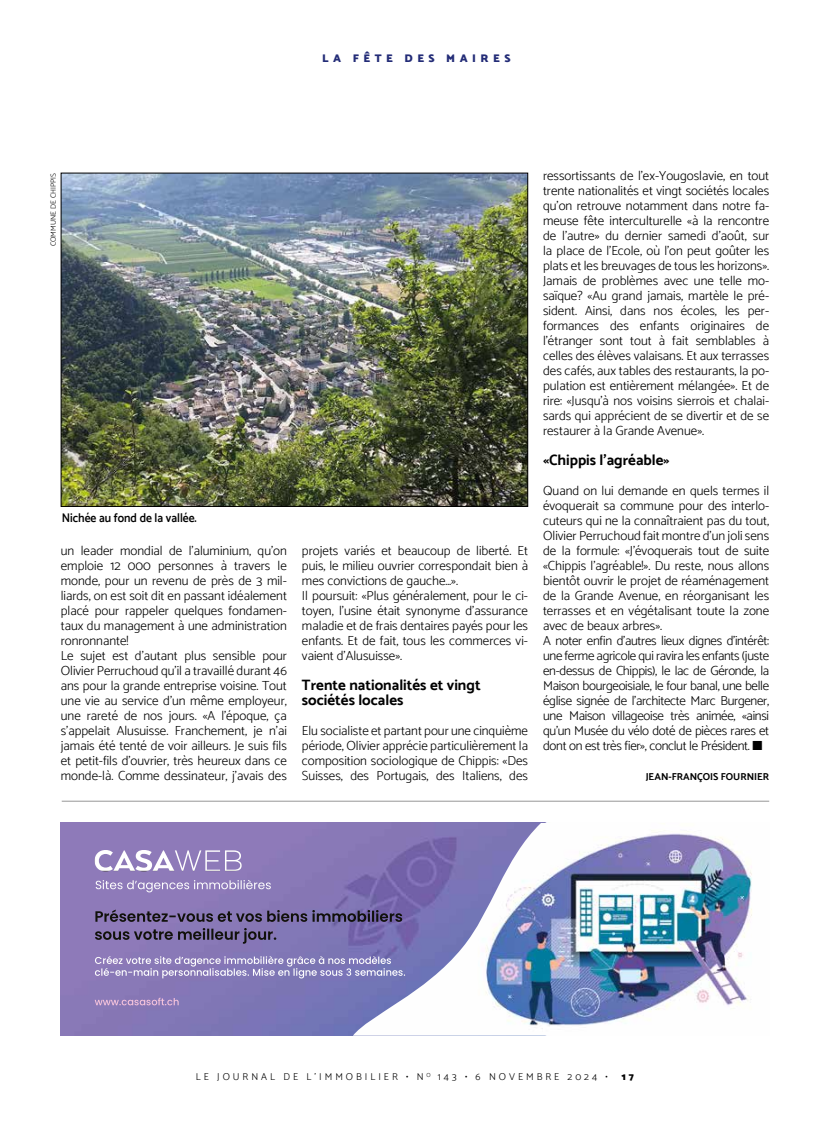
<style>
.page{position:relative;width:830px;height:1134px;background:#fff}
.page>*{position:absolute;margin:0;border:0;box-sizing:border-box;transform-origin:0 0}
.t1{font:700 15px/15px "Catamaran";color:#000}
.t2{font:300 13.12px/15px "Catamaran";color:#000}
.t3{font:600 12.5px "Catamaran";color:#000;scale:.92 1}
.t4{font:900 11.25px "Catamaran";letter-spacing:.4em;color:#232c77}
.t5{font:300 10px "Catamaran";letter-spacing:.3em;color:#000}
.t6{font:700 10px "Catamaran";color:#000}
.t7{font:900 10px "Catamaran";color:#000}
.t8{font:300 7.5px "Catamaran";letter-spacing:.01em;color:#000}
</style>
<div class="page">
<hr style="left:62px;top:801px;width:706px;height:1px;background:#979696">
<img style="left:63px;top:175px;width:463px;height:330px">
<div style="left:61px;top:173px;width:467px;height:334px;border:1px solid #000"></div>
<img style="left:60px;top:823px;width:293px;height:213px">
<img style="left:353px;top:823px;width:399px;height:213px">
<p class="t4" style="left:322px;top:51px;width:190px">LA FÊTE DES MAIRES</p>
<p class="t8" style="left:49px;top:246px;width:75px;rotate:-90deg">COMMUNE DE CHIPPIS</p>
<p class="t3" style="left:62px;top:510px;width:148px">Nichée au fond de la vallée.</p>
<p class="t2" style="left:61px;top:543px;width:227px">un leader mondial de l’aluminium, qu’on emploie 12 000 personnes à travers le monde, pour un revenu de près de 3 mil&shy;liards, on est soit dit en passant idéalement placé pour rappeler quelques fondamen&shy;taux du management à une administration ronronnante!<br>Le sujet est d’autant plus sensible pour Olivier Perruchoud qu’il a travaillé durant 46 ans pour la grande entreprise voisine. Tout une vie au service d’un même employeur, une rareté de nos jours. «A l’époque, ça s’appelait Alusuisse. Franchement, je n’ai jamais été tenté de voir ailleurs. Je suis fils et petit-fils d’ouvrier, très heureux dans ce monde-là. Comme dessinateur, j’avais des</p>
<p class="t2" style="left:302px;top:543px;width:227px">projets variés et beaucoup de liberté. Et puis, le milieu ouvrier correspondait bien à mes convictions de gauche…».<br>Il poursuit: «Plus généralement, pour le ci&shy;toyen, l’usine était synonyme d’assurance maladie et de frais dentaires payés pour les enfants. Et de fait, tous les commerces vi&shy;vaient d’Alusuisse».</p>
<p class="t1" style="left:302px;top:677px;width:180px">Trente nationalités et vingt sociétés locales</p>
<p class="t2" style="left:302px;top:723px;width:227px;text-align:justify">Elu socialiste et partant pour une cinquième période, Olivier apprécie particulièrement la composition sociologique de Chippis: «Des Suisses, des Portugais, des Italiens, des</p>
<p class="t2" style="left:543px;top:168px;width:227px;text-align:justify">ressortissants de l’ex-Yougoslavie, en tout trente nationalités et vingt sociétés locales qu’on retrouve notamment dans notre fa&shy;meuse fête interculturelle «à la rencontre de l’autre» du dernier samedi d’août, sur la place de l’Ecole, où l’on peut goûter les plats et les breuvages de tous les horizons».<br>Jamais de problèmes avec une telle mo&shy;saïque? «Au grand jamais, martèle le pré&shy;sident. Ainsi, dans nos écoles, les per&shy;formances des enfants originaires de l’étranger sont tout à fait semblables à celles des élèves valaisans. Et aux terrasses des cafés, aux tables des restaurants, la po&shy;pulation est entièrement mélangée». Et de rire: «Jusqu’à nos voisins sierrois et chalai&shy;sards qui apprécient de se divertir et de se restaurer à la Grande Avenue».</p>
<p class="t1" style="left:543px;top:452px;width:128px">«Chippis l’agréable»</p>
<p class="t2" style="left:543px;top:483px;width:227px">Quand on lui demande en quels termes il évoquerait sa commune pour des interlo&shy;cuteurs qui ne la connaîtraient pas du tout, Olivier Perruchoud fait montre d’un joli sens de la formule: «J’évoquerais tout de suite «Chippis l’agréable!». Du reste, nous allons bientôt ouvrir le projet de réaménagement de la Grande Avenue, en réorganisant les terrasses et en végétalisant toute la zone avec de beaux arbres».<br>A noter enfin d’autres lieux dignes d’intérêt: une ferme agricole qui ravira les enfants (juste en-dessus de Chippis), le lac de Géronde, la Maison bourgeoisiale, le four banal, une belle église signée de l’architecte Marc Burgener, une Maison villageoise très animée, «ainsi qu’un Musée du vélo doté de pièces rares et dont on est très fier», conclut le Président. ■</p>
<p class="t6" style="left:645px;top:771px;width:125px">JEAN-FRANÇOIS FOURNIER</p>
<p class="t5" style="left:196px;top:1071px;width:413px">LE JOURNAL DE L’IMMOBILIER • N <sup>O</sup> 143 • 6 NOVEMBRE 2024 •</p>
<p class="t7" style="left:621px;top:1071px;width:14px">1 7</p>
</div>
